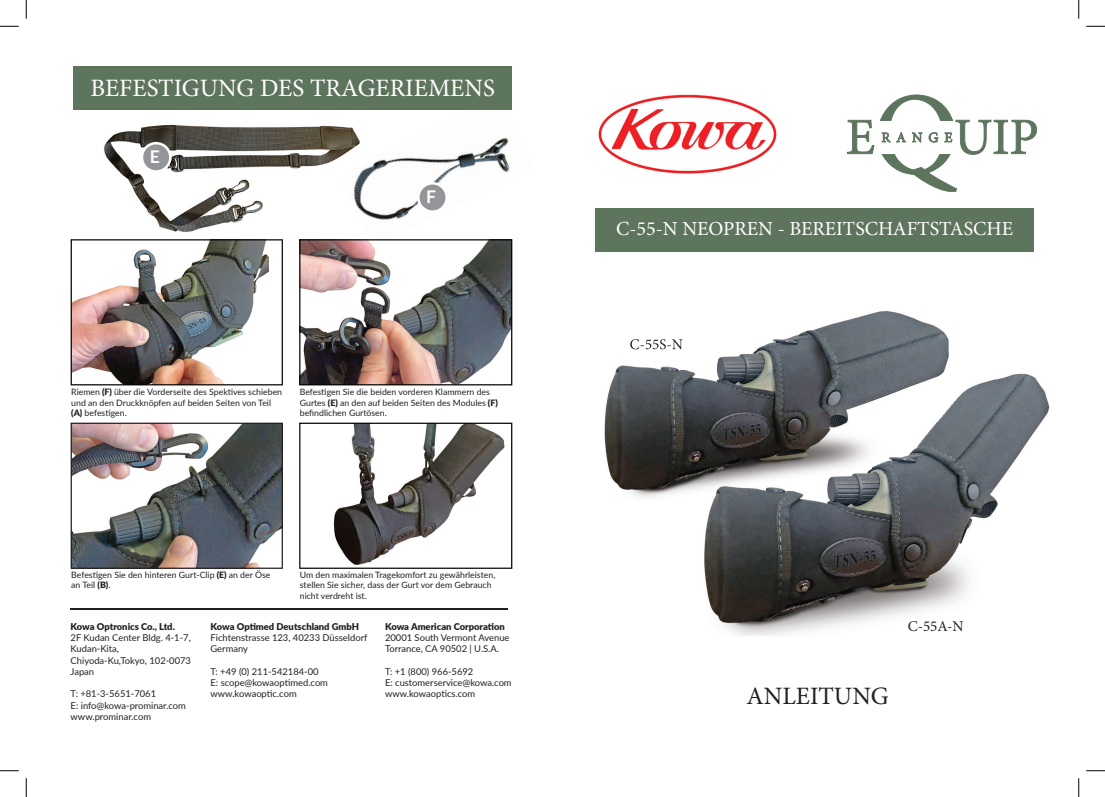
<style>
.page{position:relative;width:1105px;height:797px;background:#fff}
.page>*{position:absolute;margin:0;border:0;box-sizing:border-box;transform-origin:0 0}
.t1{font:25px "Minion Pro";color:#fff}
.t2{font:25px "Minion Pro";color:#231f20}
.t3{font:20px "Minion Pro";color:#fff}
.t4{font:700 17.5px "Lato";color:#fff}
.t5{font:15px "Minion Pro";color:#231f20}
.t6{font:9.38px/11.2px "Lato";color:#231f20}
.t7{font:900 9.38px "Lato";color:#231f20}
.t8{font:8.75px/10.5px "Lato";color:#231f20}
.s1{font-weight:900}
</style>
<div class="page">
<img style="left:338px;top:109px;width:175px;height:137px">
<img style="left:598px;top:94px;width:179px;height:80px">
<img style="left:104px;top:114px;width:260px;height:125px">
<svg style="left:141px;top:142px;width:31px;height:31px"></svg>
<div style="left:596px;top:208px;width:438px;height:43px;background:#5d745d"></div>
<div style="left:74px;top:66px;width:438px;height:43px;background:#5d745d"></div>
<img style="left:71px;top:239px;width:212px;height:146px">
<img style="left:299px;top:239px;width:213px;height:146px">
<img style="left:71px;top:422px;width:212px;height:147px">
<svg style="left:299px;top:422px;width:213px;height:147px"></svg>
<svg style="left:847px;top:120px;width:27px;height:34px"></svg>
<svg style="left:880px;top:94px;width:157px;height:99px"></svg>
<hr style="left:71px;top:608px;width:437px;height:1px;background:#231f20">
<img style="left:604px;top:311px;width:345px;height:187px">
<img style="left:630px;top:339px;width:52px;height:10px">
<img style="left:704px;top:373px;width:346px;height:263px">
<img style="left:687px;top:360px;width:272px;height:142px">
<svg style="left:417px;top:182px;width:31px;height:31px"></svg>
<svg style="left:0;top:25px;width:19px;height:2px"></svg>
<svg style="left:1086px;top:25px;width:19px;height:2px"></svg>
<svg style="left:0;top:770px;width:19px;height:1px"></svg>
<svg style="left:1086px;top:770px;width:19px;height:1px"></svg>
<svg style="left:25px;top:0;width:2px;height:19px"></svg>
<svg style="left:25px;top:778px;width:2px;height:19px"></svg>
<svg style="left:1078px;top:0;width:1px;height:19px"></svg>
<svg style="left:1078px;top:778px;width:1px;height:19px"></svg>
<h1 class="t1" style="left:90px;top:71px;width:406px">BEFESTIGUNG DES TRAGERIEMENS</h1>
<h3 class="t4" style="left:150px;top:143px;width:12px">E</h3>
<h3 class="t4" style="left:426px;top:184px;width:11px">F</h3>
<p class="t8" style="left:71px;top:386px;width:212px">Riemen <span class="s1">(F)</span> über die Vorderseite des Spektives schieben und an den Druckknöpfen auf beiden Seiten von Teil <span class="s1">(A)</span> befestigen.</p>
<p class="t8" style="left:300px;top:386px;width:199px">Befestigen Sie die beiden vorderen Klammern des<br>Gurtes <span class="s1">(E)</span> an den auf beiden Seiten des Modules <span class="s1">(F) </span>befindlichen Gurtösen.</p>
<p class="t8" style="left:71px;top:569px;width:201px">Befestigen Sie den hinteren Gurt-Clip <span class="s1">(E)</span> an der Öse an Teil <span class="s1">(B)</span>.</p>
<p class="t8" style="left:300px;top:569px;width:197px">Um den maximalen Tragekomfort zu gewährleisten, stellen Sie sicher, dass der Gurt vor dem Gebrauch nicht verdreht ist.</p>
<p class="t7" style="left:71px;top:619px;width:106px">Kowa Optronics Co., Ltd.</p>
<p class="t6" style="left:71px;top:631px;width:122px">2F Kudan Center Bldg. 4-1-7,<br>Kudan-Kita,<br>Chiyoda-Ku,Tokyo, 102-0073<br>Japan</p>
<p class="t6" style="left:71px;top:688px;width:117px">T: +81-3-5651-7061<br>E: info@kowa-prominar.com www.prominar.com</p>
<p class="t7" style="left:210px;top:619px;width:150px">Kowa Optimed Deutschland GmbH</p>
<p class="t6" style="left:210px;top:631px;width:158px">Fichtenstrasse 123, 40233 Düsseldorf<br>Germany</p>
<p class="t6" style="left:210px;top:665px;width:119px">T: +49 (0) 211-542184-00<br>E: scope@kowaoptimed.com www.kowaoptic.com</p>
<p class="t7" style="left:385px;top:619px;width:121px">Kowa American Corporation</p>
<p class="t6" style="left:385px;top:631px;width:126px">20001 South Vermont Avenue<br>Torrance, CA 90502 | U.S.A.</p>
<p class="t6" style="left:385px;top:665px;width:128px">T: +1 (800) 966-5692<br>E: customerservice@kowa.com www.kowaoptics.com</p>
<h2 class="t3" style="left:616px;top:215px;width:398px">C-55-N NEOPREN - BEREITSCHAFTSTASCHE</h2>
<h3 class="t5" style="left:908px;top:616px;width:57px">C-55A-N</h3>
<h1 class="t2" style="left:746px;top:679px;width:144px">ANLEITUNG</h1>
</div>
